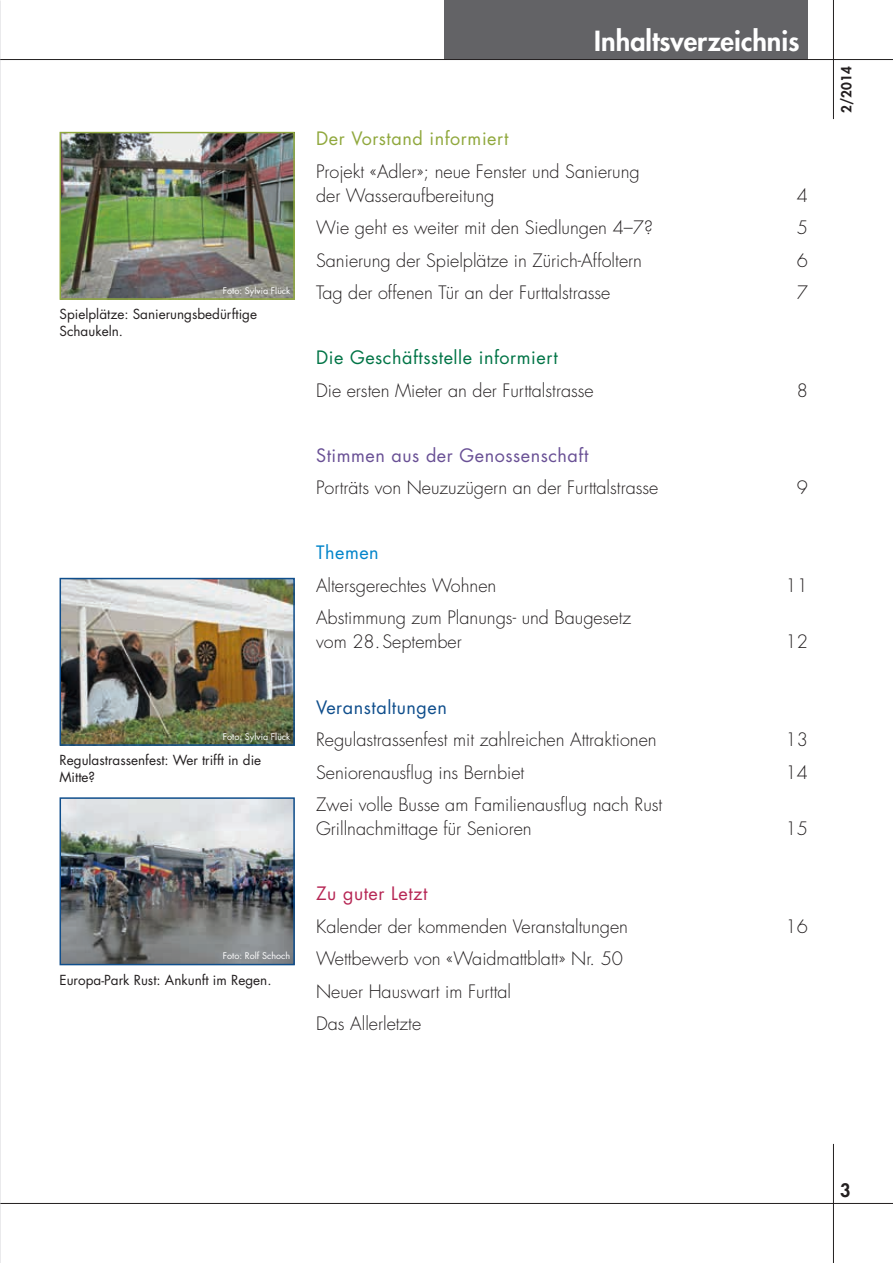
<style>
.page{position:relative;width:893px;height:1263px;background:#fff}
.page>*{position:absolute;margin:0;border:0;box-sizing:border-box;transform-origin:0 0}
.t1{font:800 27px "Futura Std";color:#fff}
.t2{font:300 18px/24px "Futura Std";color:#231f20}
.t3{font:18px "Futura Std";letter-spacing:.03em;color:#017446}
.t4{font:18px "Futura Std";letter-spacing:.03em;color:#695095}
.t5{font:18px "Futura Std";letter-spacing:.03em;color:#90a83d}
.t6{font:18px "Futura Std";letter-spacing:.03em;color:#0f4e8c}
.t7{font:18px "Futura Std";letter-spacing:.03em;color:#b62654}
.t8{font:18px "Futura Std";letter-spacing:.03em;color:#0084ca}
.t9{font:800 18px "Futura Std";color:#231f20}
.t10{font:13.5px/16.5px "Futura Std";color:#231f20}
.t11{font:800 13.5px "Futura Std";color:#231f20}
.t12{font:9px "Futura Std";color:#fff}
</style>
<div class="page">
<hr style="left:0;top:1203px;width:893px;height:1px;background:#231f20">
<hr style="left:833px;top:0;width:1px;height:119px;background:#231f20">
<hr style="left:833px;top:1144px;width:1px;height:119px;background:#231f20">
<div style="left:444px;top:0;width:364px;height:59px;background:#636366"></div>
<img style="left:63px;top:135px;width:229px;height:162px">
<div style="left:60px;top:132px;width:235px;height:168px;border:2px solid #90a83d"></div>
<img style="left:63px;top:581px;width:229px;height:162px">
<div style="left:60px;top:578px;width:235px;height:168px;border:2px solid #0f4e8c"></div>
<img style="left:63px;top:800px;width:229px;height:162px">
<div style="left:60px;top:797px;width:235px;height:168px;border:2px solid #0f4e8c"></div>
<hr style="left:0;top:59px;width:893px;height:1px;background:#231f20">
<h1 class="t1" style="left:594px;top:24px;width:207px">Inhaltsverzeichnis</h1>
<p class="t12" style="left:223px;top:285px;width:69px">Foto: Sylvia Flück</p>
<p class="t10" style="left:60px;top:306px;width:199px">Spielplätze: Sanierungsbedürftige<br>Schaukeln.</p>
<p class="t12" style="left:223px;top:731px;width:69px">Foto: Sylvia Flück</p>
<p class="t10" style="left:60px;top:752px;width:203px">Regulastrassenfest: Wer trifft in die<br>Mitte?</p>
<p class="t12" style="left:223px;top:950px;width:69px">Foto: Rolf Schoch</p>
<p class="t10" style="left:60px;top:972px;width:213px">Europa-Park Rust: Ankunft im Regen.</p>
<p class="t5" style="left:316px;top:127px;width:194px">Der Vorstand informiert</p>
<p class="t2" style="left:316px;top:160px;width:325px">Projekt «Adler»; neue Fenster und Sanierung der Wasseraufbereitung</p>
<p class="t2" style="left:797px;top:184px;width:13px">4</p>
<p class="t2" style="left:316px;top:216px;width:338px">Wie geht es weiter mit den Siedlungen 4–7?</p>
<p class="t2" style="left:797px;top:216px;width:13px">5</p>
<p class="t2" style="left:316px;top:249px;width:328px">Sanierung der Spielplätze in Zürich-Affoltern</p>
<p class="t2" style="left:797px;top:249px;width:13px">6</p>
<p class="t2" style="left:316px;top:281px;width:296px">Tag der offenen Tür an der Furttalstrasse</p>
<p class="t2" style="left:797px;top:281px;width:13px">7</p>
<p class="t3" style="left:316px;top:346px;width:243px">Die Geschäftsstelle informiert</p>
<p class="t2" style="left:316px;top:379px;width:279px">Die ersten Mieter an der Furttalstrasse</p>
<p class="t2" style="left:797px;top:379px;width:13px">8</p>
<p class="t4" style="left:316px;top:444px;width:274px">Stimmen aus der Genossenschaft</p>
<p class="t2" style="left:316px;top:476px;width:344px">Porträts von Neuzuzügern an der Furttalstrasse</p>
<p class="t2" style="left:797px;top:476px;width:13px">9</p>
<p class="t8" style="left:316px;top:541px;width:64px">Themen</p>
<p class="t2" style="left:316px;top:574px;width:182px">Altersgerechtes Wohnen</p>
<p class="t2" style="left:786px;top:574px;width:24px">11</p>
<p class="t2" style="left:316px;top:606px;width:317px">Abstimmung zum Planungs- und Baugesetz vom 28.September</p>
<p class="t2" style="left:786px;top:630px;width:24px">12</p>
<p class="t6" style="left:316px;top:695px;width:132px">Veranstaltungen</p>
<p class="t2" style="left:316px;top:728px;width:342px">Regulastrassenfest mit zahlreichen Attraktionen</p>
<p class="t2" style="left:786px;top:728px;width:24px">13</p>
<p class="t2" style="left:316px;top:760px;width:210px">Seniorenausflug ins Bernbiet</p>
<p class="t2" style="left:786px;top:760px;width:24px">14</p>
<p class="t2" style="left:316px;top:793px;width:348px">Zwei volle Busse am Familienausflug nach Rust<br>Grillnachmittage für Senioren</p>
<p class="t2" style="left:786px;top:817px;width:24px">15</p>
<p class="t7" style="left:316px;top:882px;width:113px">Zu guter Letzt</p>
<p class="t2" style="left:316px;top:914px;width:313px">Kalender der kommenden Veranstaltungen</p>
<p class="t2" style="left:786px;top:914px;width:24px">16</p>
<p class="t2" style="left:316px;top:943px;width:309px;line-height:32.5px">Wettbewerb von «Waidmattblatt» Nr. 50<br>Neuer Hauswart im Furttal<br>Das Allerletzte</p>
<p class="t11" style="left:838px;top:113px;width:48px;rotate:-90deg">2/2014</p>
<p class="t9" style="left:840px;top:1179px;width:12px">3</p>
</div>
